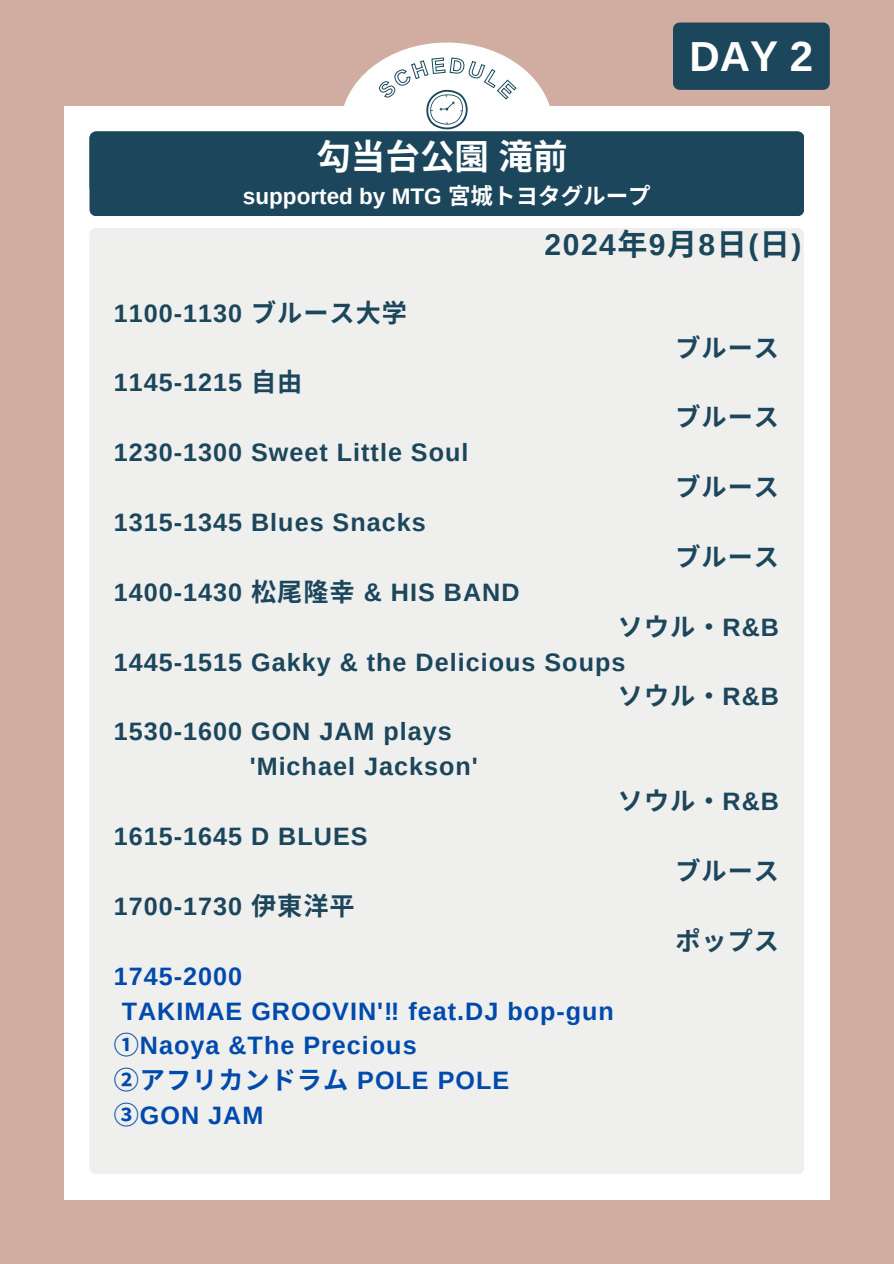
<style>
.page{position:relative;width:894px;height:1264px;background:#fff}
.page>*{position:absolute;margin:0;border:0;box-sizing:border-box;transform-origin:0 0}
.t1{font:700 42px "Arimo";color:#fff}
.t2{font:700 39px "Noto Sans CJ Ksc";color:#fff}
.t3{font:700 34.5px "Noto Sans CJ Ksc";color:#fff}
.t4{font:700 30px "Arimo";color:#1b465b}
.t5{font:700 25.2px/34.8px "Arimo";letter-spacing:.04em;color:#1b465b}
.t6{font:700 25.2px "Arimo";letter-spacing:.04em;color:#004aad}
.t7{font:700 25.2px "Noto Sans CJ Ksc";letter-spacing:.04em;color:#1b465b}
.t8{font:700 25.2px "Noto Sans CJ Ksc";letter-spacing:.04em;color:#004aad}
.t9{font:700 22.5px "Arimo";color:#fff}
.s1{font-family:"Noto Sans CJ Ksc"}
.s2{font-family:"Arimo"}
</style>
<div class="page">
<div style="left:0;top:0;width:893px;height:1263px;background:#d1ada1"></div>
<div style="left:64px;top:106px;width:765px;height:1093px;background:#fff"></div>
<div style="left:89px;top:228px;width:715px;height:946px;background:#efefed"></div>
<svg style="left:344px;top:23px;width:485px;height:107px"></svg>
<div style="left:89px;top:131px;width:715px;height:85px;background:#1b465b"></div>
<h3 class="t3" style="left:316px;top:129px;width:253px">勾当台公園滝前</h3>
<p class="t9" style="left:243px;top:184px;width:409px">supported by MTG <span class="s1">宮城トヨタグループ</span></p>
<h1 class="t2" style="left:288px;top:130px;width:318px"><span class="s2">6</span> 勾当台公園滝前</h1>
<h1 class="t1" style="left:689px;top:33px;width:125px">DAY 2</h1>
<p class="t5" style="left:114px;top:295px;width:292px">1100-1130 <span class="s1">ブルース大学</span></p>
<p class="t5" style="left:114px;top:365px;width:190px">1145-1215 <span class="s1">自由</span></p>
<p class="t5" style="left:114px;top:435px;width:356px">1230-1300 Sweet Little Soul</p>
<p class="t5" style="left:114px;top:505px;width:313px">1315-1345 Blues Snacks</p>
<p class="t5" style="left:114px;top:574px;width:407px">1400-1430 <span class="s1">松尾隆幸</span> &amp; HIS BAND</p>
<p class="t4" style="left:544px;top:228px;width:258px">2024<span class="s1">年</span>9<span class="s1">月</span> 8<span class="s1">日</span> (<span class="s1">日</span> )</p>
<p class="t7" style="left:675px;top:327px;width:105px">ブルース</p>
<p class="t7" style="left:675px;top:397px;width:105px">ブルース</p>
<p class="t7" style="left:675px;top:467px;width:105px">ブルース</p>
<p class="t7" style="left:675px;top:536px;width:105px">ブルース</p>
<p class="t7" style="left:617px;top:606px;width:163px">ソウル・<span class="s2">R&amp;B</span></p>
<p class="t5" style="left:114px;top:644px;width:513px">1445-1515 Gakky &amp; the Delicious Soups</p>
<p class="t7" style="left:617px;top:676px;width:163px">ソウル・<span class="s2">R&amp;B</span></p>
<p class="t5" style="left:250px;top:714px;width:229px;text-indent:-136px">1530-1600 GON JAM plays 'Michael Jackson'</p>
<p class="t7" style="left:617px;top:781px;width:163px">ソウル・<span class="s2">R&amp;B</span></p>
<p class="t5" style="left:114px;top:819px;width:255px">1615-1645 D BLUES</p>
<p class="t7" style="left:675px;top:850px;width:105px">ブルース</p>
<p class="t5" style="left:114px;top:888px;width:242px">1700-1730 <span class="s1">伊東洋平</span></p>
<p class="t7" style="left:675px;top:920px;width:105px">ポップス</p>
<p class="t6" style="left:114px;top:961px;width:130px">1745-2000</p>
<p class="t6" style="left:122px;top:996px;width:493px">TAKIMAE GROOVIN'‼︎ feat.DJ bop-gun</p>
<p class="t6" style="left:114px;top:1031px;width:304px"><span class="s1">①</span>Naoya &amp;The Precious</p>
<p class="t8" style="left:114px;top:1060px;width:397px">②アフリカンドラム <span class="s2">POLE POLE</span></p>
<p class="t6" style="left:114px;top:1101px;width:151px"><span class="s1">③</span>GON JAM</p>
</div>
